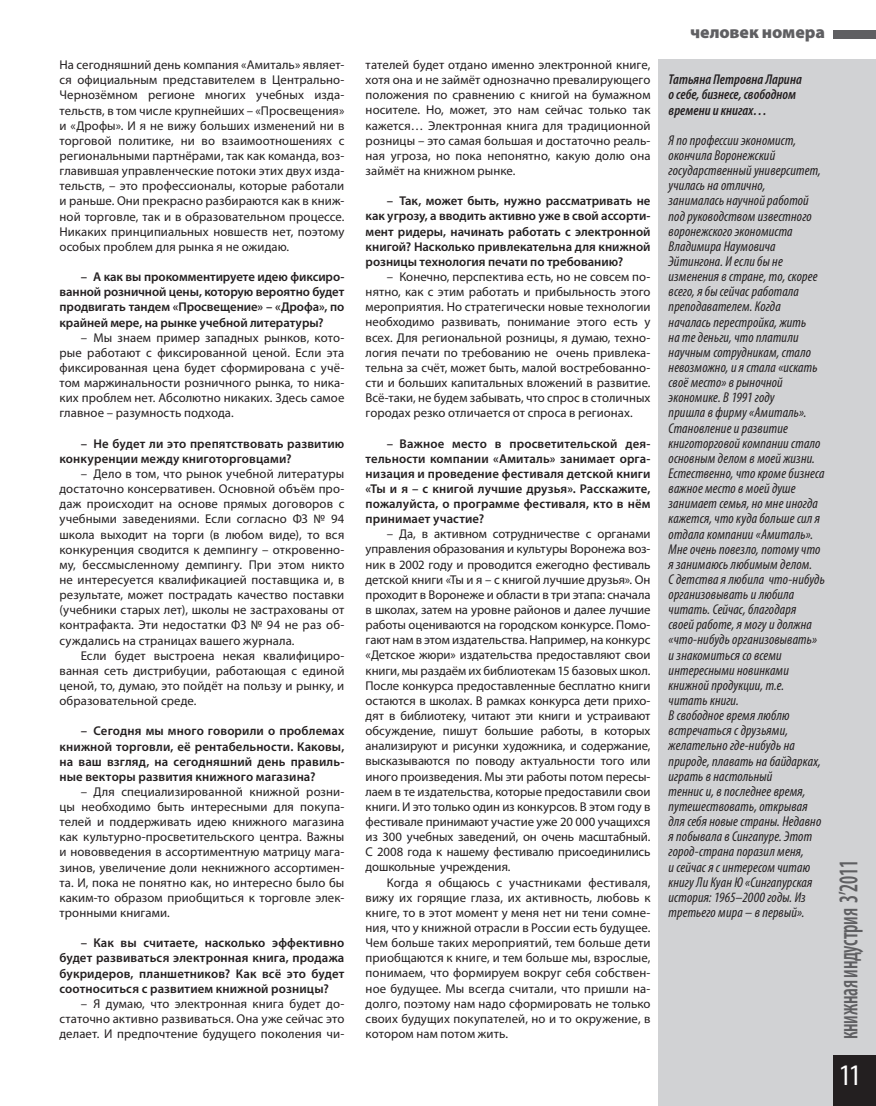
<style>
.page{position:relative;width:876px;height:1106px;background:#fff}
.page>*{position:absolute;margin:0;border:0;box-sizing:border-box;transform-origin:0 0}
.t1{font:condensed 30px "Myriad Pro";color:#fff}
.t2{font:600 condensed 27.15px "Myriad Pro";letter-spacing:-.015em;color:#5f5f62;scale:.73 1}
.t3{font:900 17.55px "Myriad Pro";letter-spacing:-.005em;color:#5f5f62}
.t4{font:italic condensed 14.25px/15.1px "Myriad Pro";letter-spacing:.01em;color:#231f20}
.t5{font:italic 600 condensed 14.25px/15.1px "Myriad Pro";color:#231f20}
.t6{font:12.75px/15.1px "Myriad Pro";letter-spacing:.005em;color:#231f20;text-align:justify}
.t7{font:600 12.75px/15.1px "Myriad Pro";letter-spacing:.01em;color:#231f20;text-align:justify}
</style>
<div class="page">
<div style="left:659px;top:60px;width:217px;height:1046px;background:#d1d2d4"></div>
<div style="left:833px;top:30px;width:43px;height:8px;background:#5f5f62"></div>
<div style="left:833px;top:1054px;width:43px;height:52px;background:#231f20"></div>
<p class="t6" style="left:60px;top:57px;width:286px">На сегодняшний день компания «Амиталь» являет&shy;ся официальным представителем в Центрально-Чернозёмном регионе многих учебных изда&shy;тельств, в том числе крупнейших – «Просвещения» и «Дрофы». И я не вижу больших изменений ни в торговой политике, ни во взаимоотношениях с региональными партнёрами, так как команда, воз&shy;главившая управленческие потоки этих двух изда&shy;тельств, – это профессионалы, которые работали и раньше. Они прекрасно разбираются как в книж&shy;ной торговле, так и в образовательном процессе.<br>Никаких принципиальных новшеств нет, поэтому особых проблем для рынка я не ожидаю.</p>
<p class="t7" style="left:60px;top:269px;width:286px;text-indent:21px">– А как вы прокомментируете идею фиксиро&shy;ванной розничной цены, которую вероятно будет продвигать тандем «Просвещение» – «Дрофа», по крайней мере, на рынке учебной литературы?</p>
<p class="t6" style="left:60px;top:330px;width:286px;text-indent:21px">– Мы знаем пример западных рынков, кото&shy;рые работают с фиксированной ценой. Если эта фиксированная цена будет сформирована с учё&shy;том маржинальности розничного рынка, то ника&shy;ких проблем нет. Абсолютно никаких. Здесь самое главное – разумность подхода.</p>
<p class="t7" style="left:60px;top:435px;width:286px;text-indent:21px">– Не будет ли это препятствовать развитию конкуренции между книготорговцами?</p>
<p class="t6" style="left:60px;top:466px;width:286px;text-indent:21px">– Дело в том, что рынок учебной литературы достаточно консервативен. Основной объём про&shy;даж происходит на основе прямых договоров с учебными заведениями. Если согласно ФЗ № 94 школа выходит на торги (в любом виде), то вся конкуренция сводится к демпингу – откровенно&shy;му, бессмысленному демпингу. При этом никто не интересуется квалификацией поставщика и, в результате, может пострадать качество поставки (учебники старых лет), школы не застрахованы от контрафакта. Эти недостатки ФЗ № 94 не раз об&shy;суждались на страницах вашего журнала.</p>
<p class="t6" style="left:59px;top:647px;width:286px;text-indent:21px">Если будет выстроена некая квалифициро&shy;ванная сеть дистрибуции, работающая с единой ценой, то, думаю, это пойдёт на пользу и рынку, и образовательной среде.</p>
<p class="t7" style="left:59px;top:723px;width:286px;text-indent:21px">– Сегодня мы много говорили о проблемах книжной торговли, её рентабельности. Каковы, на ваш взгляд, на сегодняшний день правиль&shy;ные векторы развития книжного магазина?</p>
<p class="t6" style="left:59px;top:784px;width:286px;text-indent:21px">– Для специализированной книжной розни&shy;цы необходимо быть интересными для покупа&shy;телей и поддерживать идею книжного магазина как культурно-просветительского центра. Важны и нововведения в ассортиментную матрицу мага&shy;зинов, увеличение доли некнижного ассортимен&shy;та. И, пока не понятно как, но интересно было бы каким-то образом приобщиться к торговле элек&shy;тронными книгами.</p>
<p class="t7" style="left:59px;top:935px;width:286px;text-indent:21px">– Как вы считаете, насколько эффективно будет развиваться электронная книга, продажа букридеров, планшетников? Как всё это будет соотноситься с развитием книжной розницы?</p>
<p class="t6" style="left:59px;top:995px;width:286px;text-indent:21px">– Я думаю, что электронная книга будет до&shy;статочно активно развиваться. Она уже сейчас это делает. И предпочтение будущего поколения чи-</p>
<p class="t6" style="left:366px;top:57px;width:286px">тателей будет отдано именно электронной книге, хотя она и не займёт однозначно превалирующего положения по сравнению с книгой на бумажном носителе. Но, может, это нам сейчас только так кажется… Электронная книга для традиционной розницы – это самая большая и достаточно реаль&shy;ная угроза, но пока непонятно, какую долю она займёт на книжном рынке.</p>
<p class="t7" style="left:366px;top:193px;width:286px;text-indent:21px">– Так, может быть, нужно рассматривать не как угрозу, а вводить активно уже в свой ассорти&shy;мент ридеры, начинать работать с электронной книгой? Насколько привлекательна для книжной розницы технология печати по требованию?</p>
<p class="t6" style="left:366px;top:269px;width:286px;text-indent:21px">– Конечно, перспектива есть, но не совсем по&shy;нятно, как с этим работать и прибыльность этого мероприятия. Но стратегически новые технологии необходимо развивать, понимание этого есть у всех. Для региональной розницы, я думаю, техно&shy;логия печати по требованию не очень привлека&shy;тельна за счёт, может быть, малой востребованно&shy;сти и больших капитальных вложений в развитие.<br>Всё-таки, не будем забывать, что спрос в столичных городах резко отличается от спроса в регионах.</p>
<p class="t7" style="left:366px;top:435px;width:286px;text-indent:21px">– Важное место в просветительской дея&shy;тельности компании «Амиталь» занимает орга&shy;низация и проведение фестиваля детской книги «Ты и я – с книгой лучшие друзья». Расскажите, пожалуйста, о программе фестиваля, кто в нём принимает участие?</p>
<p class="t6" style="left:366px;top:526px;width:286px;text-indent:21px">– Да, в активном сотрудничестве с органами управления образования и культуры Воронежа воз&shy;ник в 2002 году и проводится ежегодно фестиваль детской книги «Ты и я – с книгой лучшие друзья». Он проходит в Воронеже и области в три этапа: сначала в школах, затем на уровне районов и далее лучшие работы оцениваются на городском конкурсе. Помо&shy;гают нам в этом издательства. Например, на конкурс «Детское жюри» издательства предоставляют свои книги, мы раздаём их библиотекам 15 базовых школ.<br>После конкурса предоставленные бесплатно книги остаются в школах. В рамках конкурса дети прихо&shy;дят в библиотеку, читают эти книги и устраивают обсуждение, пишут большие работы, в которых анализируют и рисунки художника, и содержание, высказываются по поводу актуальности того или иного произведения. Мы эти работы потом пересы&shy;лаем в те издательства, которые предоставили свои книги. И это только один из конкурсов. В этом году в фестивале принимают участие уже 20 000 учащихся из 300 учебных заведений, он очень масштабный.<br>С 2008 года к нашему фестивалю присоединились дошкольные учреждения.</p>
<p class="t6" style="left:366px;top:874px;width:286px;text-indent:21px">Когда я общаюсь с участниками фестиваля, вижу их горящие глаза, их активность, любовь к книге, то в этот момент у меня нет ни тени сомне&shy;ния, что у книжной отрасли в России есть будущее.<br>Чем больше таких мероприятий, тем больше дети приобщаются к книге, и тем больше мы, взрослые, понимаем, что формируем вокруг себя собствен&shy;ное будущее. Мы всегда считали, что пришли на&shy;долго, поэтому нам надо сформировать не только своих будущих покупателей, но и то окружение, в котором нам потом жить.</p>
<h3 class="t3" style="left:690px;top:21px;width:136px">человек номера</h3>
<p class="t5" style="left:669px;top:72px;width:135px">Татьяна Петровна Ларина о себе, бизнесе, свободном времени и книгах…</p>
<p class="t4" style="left:669px;top:132px;width:158px">Я по профессии экономист, окончила Воронежский государственный университет, училась на отлично,<br>занималась научной работой под руководством известного воронежского экономиста<br>Владимира Наумовича<br>Эйтингона. И если бы не изменения в стране, то, скорее всего, я бы сейчас работала преподавателем. Когда началась перестройка, жить<br>на те деньги, что платили научным сотрудникам, стало невозможно, и я стала «искать своё место» в рыночной экономике. В 1991 году<br>пришла в фирму «Амиталь».<br>Становление и развитие книготорговой компании стало основным делом в моей жизни.<br>Естественно, что кроме бизнеса важное место в моей душе занимает семья, но мне иногда кажется, что куда больше сил я отдала компании «Амиталь».<br>Мне очень повезло, потому что я занимаюсь любимым делом.<br>С детства я любила что-нибудь организовывать и любила читать. Сейчас, благодаря своей работе, я могу и должна «что-нибудь организовывать» и знакомиться со всеми интересными новинками книжной продукции, т.е. читать книги.<br>В свободное время люблю встречаться с друзьями, желательно где-нибудь на природе, плавать на байдарках, играть в настольный<br>теннис и, в последнее время, путешествовать, открывая для себя новые страны. Недавно я побывала в Сингапуре. Этот город-страна поразил меня,<br>и сейчас я с интересом читаю книгу Ли Куан Ю «Сингапурская история: 1965–2000 годы. Из третьего мира – в первый».</p>
<h2 class="t2" style="left:832px;top:1039px;width:247px;rotate:-90deg">книжная индустрия 3’2011</h2>
<h1 class="t1" style="left:839px;top:1056px;width:23px">11</h1>
</div>
